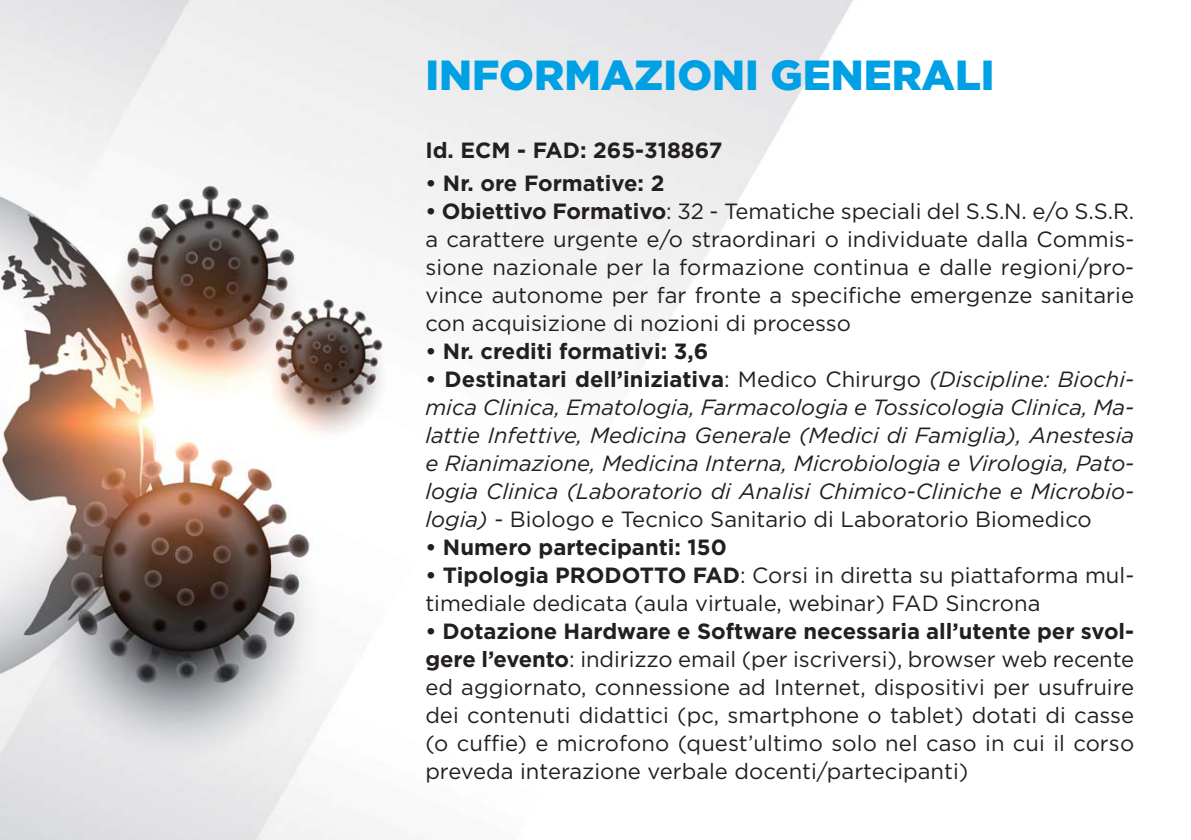
<style>
.page{position:relative;width:1191px;height:840px;background:#fff}
.page>*{position:absolute;margin:0;border:0;box-sizing:border-box;transform-origin:0 0}
.t1{font:900 42px "Gotham";color:#00a0e4}
.t2{font:22px/28px "Gotham";color:#231f20;text-align:justify}
.t3{font:italic 22px/28px "Gotham";color:#231f20;text-align:justify}
.t4{font:700 22px "Gotham";color:#231f20}
.s1{font-weight:700}
.s2{font-weight:700;font-style:normal}
.s3{font-style:normal}
</style>
<div class="page">
<img style="left:0;top:0;width:854px;height:839px">
<h1 class="t1" style="left:425px;top:51px;width:571px">INFORMAZIONI GENERALI</h1>
<p class="t4" style="left:425px;top:142px;width:299px">Id. ECM - FAD: 265-318867</p>
<p class="t4" style="left:425px;top:175px;width:241px">• Nr. ore Formative: 2</p>
<p class="t2" style="left:425px;top:199px;width:710px"><span class="s1">• Obiettivo Formativo</span>: 32 - Tematiche speciali del S.S.N. e/o S.S.R. a carattere urgente e/o straordinari o individuate dalla Commis&shy;sione nazionale per la formazione continua e dalle regioni/pro&shy;vince autonome per far fronte a specifiche emergenze sanitarie con acquisizione di nozioni di processo</p>
<p class="t4" style="left:425px;top:343px;width:284px">• Nr. crediti formativi: 3,6</p>
<p class="t3" style="left:425px;top:367px;width:710px"><span class="s2">• Destinatari dell’iniziativa</span><span class="s3">: Medico Chirurgo</span> (Discipline: Biochi&shy;mica Clinica, Ematologia, Farmacologia e Tossicologia Clinica, Ma&shy;lattie Infettive, Medicina Generale (Medici di Famiglia), Anestesia e Rianimazione, Medicina Interna, Microbiologia e Virologia, Pato&shy;logia Clinica (Laboratorio di Analisi Chimico-Cliniche e Microbio&shy;logia) <span class="s3">- Biologo e Tecnico Sanitario di Laboratorio Biomedico</span></p>
<p class="t4" style="left:425px;top:538px;width:303px">• Numero partecipanti: 150</p>
<p class="t2" style="left:425px;top:562px;width:710px"><span class="s1">• Tipologia PRODOTTO FAD</span>: Corsi in diretta su piattaforma mul&shy;timediale dedicata (aula virtuale, webinar) FAD Sincrona</p>
<p class="t2" style="left:425px;top:618px;width:710px"><span class="s1">• Dotazione Hardware e Software necessaria all’utente per svol&shy;gere l’evento</span>: indirizzo email (per iscriversi), browser web recente ed aggiornato, connessione ad Internet, dispositivi per usufruire dei contenuti didattici (pc, smartphone o tablet) dotati di casse (o cuffie) e microfono (quest’ultimo solo nel caso in cui il corso preveda interazione verbale docenti/partecipanti)</p>
</div>
